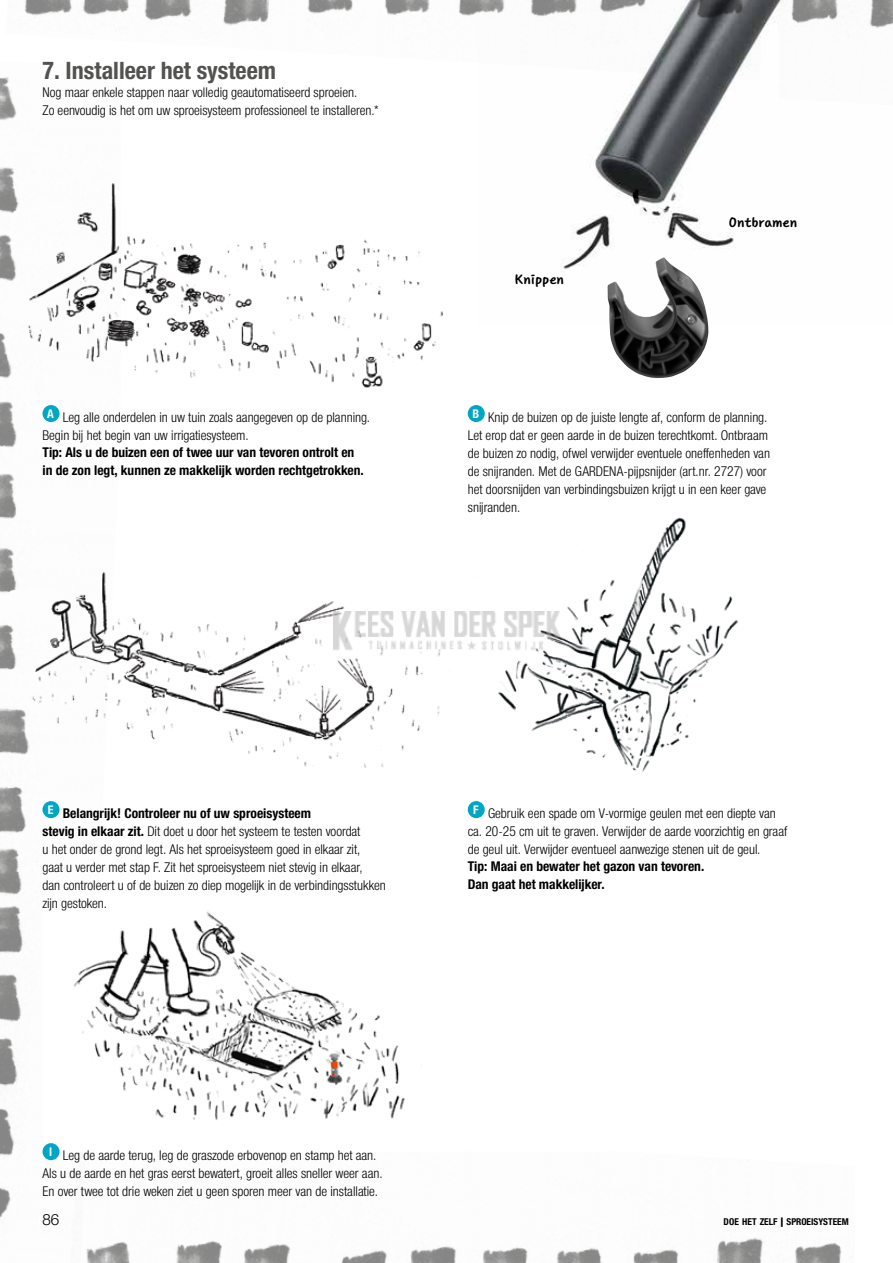
<style>
.page{position:relative;width:893px;height:1263px;background:#fff}
.page>*{position:absolute;margin:0;border:0;box-sizing:border-box;transform-origin:0 0}
.t1{font:700 24px "Gardena Sans Cond";color:#525251}
.t2{font:15px "Gardena Sans";color:#000}
.t3{font:13.5px/18px "Gardena Sans Cond";color:#000}
.t4{font:700 13.5px/18px "Gardena Sans Cond";color:#000}
.t5{font:700 13.5px "Core Narae Pro";color:#000}
.t6{font:700 9.45px "Gardena Sans Cond";color:#000}
.s1{font-weight:700}
.s2{font-size:10.5px}
</style>
<div class="page">
<img style="left:0;top:77px;width:59px;height:1142px">
<img style="left:86px;top:1152px;width:756px;height:111px">
<img style="left:5px;top:0;width:472px;height:80px">
<img style="left:2px;top:143px;width:468px;height:278px">
<img style="left:480px;top:517px;width:258px;height:255px">
<img style="left:44px;top:888px;width:361px;height:259px">
<img style="left:8px;top:522px;width:447px;height:265px">
<img style="left:477px;top:0;width:416px;height:326px">
<div style="left:38px;top:1212px;width:22px;height:17px;background:#fff;border-radius:8px"></div>
<div style="left:43px;top:405px;width:17px;height:17px;background:#00a6c4;border-radius:50%"></div>
<div style="left:468px;top:405px;width:17px;height:17px;background:#00a6c4;border-radius:50%"></div>
<div style="left:468px;top:801px;width:17px;height:17px;background:#00a6c4;border-radius:50%"></div>
<div style="left:43px;top:801px;width:17px;height:17px;background:#00a6c4;border-radius:50%"></div>
<div style="left:43px;top:1143px;width:17px;height:17px;background:#00a6c4;border-radius:50%"></div>
<img style="left:608px;top:257px;width:100px;height:121px">
<img style="left:334px;top:612px;width:225px;height:39px">
<h1 class="t1" style="left:43px;top:53px;width:235px">7. Installeer het systeem</h1>
<p class="t3" style="left:43px;top:82px;width:338px">Nog maar enkele stappen naar volledig geautomatiseerd sproeien.<br>Zo eenvoudig is het om uw sproeisysteem professioneel te installeren.*</p>
<p class="t3" style="left:43px;top:408px;width:329px;text-indent:5px"><sup>A</sup> Leg alle onderdelen in uw tuin zoals aangegeven op de planning.<br>Begin bij het begin van uw irrigatiesysteem.</p>
<p class="t4" style="left:43px;top:442px;width:323px">Tip: Als u de buizen een of twee uur van tevoren ontrolt en in de zon legt, kunnen ze makkelijk worden rechtgetrokken.</p>
<p class="t5" style="left:514px;top:270px;width:51px">Knippen</p>
<p class="t5" style="left:729px;top:212px;width:70px">Ontbramen</p>
<p class="t3" style="left:468px;top:408px;width:304px;text-indent:5px"><sup>B</sup> Knip de buizen op de juiste lengte af, conform de planning.<br>Let erop dat er geen aarde in de buizen terechtkomt. Ontbraam de buizen zo nodig, ofwel verwijder eventuele oneffenheden van de snijranden. Met de GARDENA-pijpsnijder (art.nr. 2727) voor het doorsnijden van verbindingsbuizen krijgt u in een keer gave snijranden.</p>
<p class="t3" style="left:43px;top:804px;width:345px;text-indent:5px"><sup>E</sup> <span class="s1">Belangrijk! Controleer nu of uw sproeisysteem<br>stevig in elkaar zit.</span> Dit doet u door het systeem te testen voordat<br>u het onder de grond legt. Als het sproeisysteem goed in elkaar zit,<br>gaat u verder met stap F. Zit het sproeisysteem niet stevig in elkaar,<br>dan controleert u of de buizen zo diep mogelijk in de verbindingsstukken zijn gestoken.</p>
<p class="t3" style="left:468px;top:804px;width:321px;text-indent:5px"><sup>F</sup> Gebruik een spade om V-vormige geulen met een diepte van ca. 20-25 cm uit te graven. Verwijder de aarde voorzichtig en graaf de geul uit. Verwijder eventueel aanwezige stenen uit de geul.</p>
<p class="t4" style="left:468px;top:856px;width:238px">Tip: Maai en bewater het gazon van tevoren.<br>Dan gaat het makkelijker.</p>
<p class="t3" style="left:43px;top:1146px;width:342px;text-align:center"><sup>I</sup> Leg de aarde terug, leg de graszode erbovenop en stamp het aan.<br>Als u de aarde en het gras eerst bewatert, groeit alles sneller weer aan.<br>En over twee tot drie weken ziet u geen sporen meer van de installatie.</p>
<p class="t2" style="left:43px;top:1209px;width:18px">86</p>
<p class="t6" style="left:724px;top:1215px;width:127px">DOE HET ZELF <span class="s2">|</span> SPROEISYSTEEM</p>
</div>
